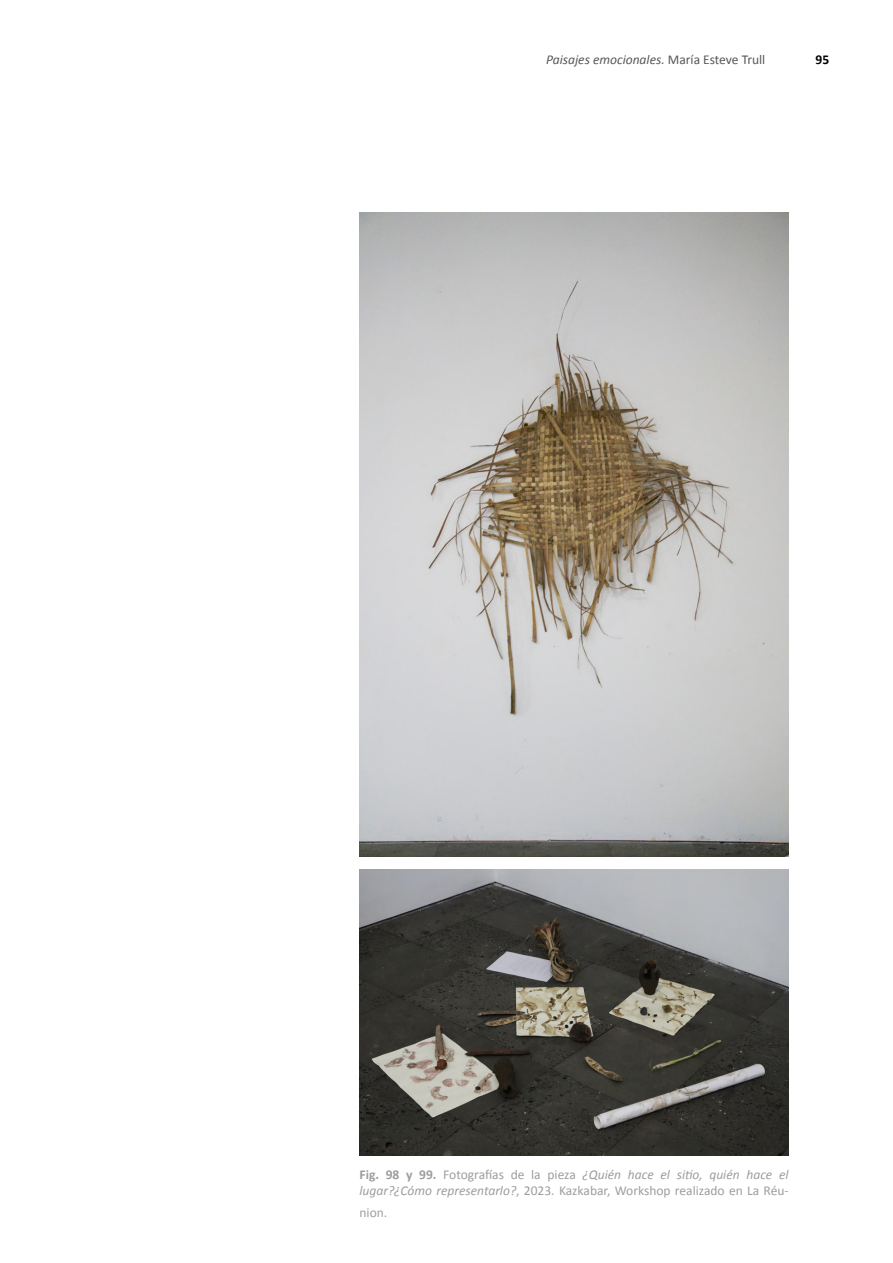
<style>
.page{position:relative;width:893px;height:1263px;background:#fff}
.page>*{position:absolute;margin:0;border:0;box-sizing:border-box;transform-origin:0 0}
.t1{font:13.5px/16.2px "Calibri";color:#9d9d9c}
.t2{font:italic 13.5px "Calibri";color:#575756}
.t3{font:700 13.5px "Calibri";color:#000}
.s1{font-style:normal}
.s2{font-weight:700}
.s3{font-style:italic}
</style>
<div class="page">
<img style="left:359px;top:870px;width:430px;height:286px">
<img style="left:359px;top:213px;width:430px;height:643px">
<p class="t2" style="left:546px;top:50px;width:221px">Paisajes emocionales. <span class="s1">María Esteve Trull</span></p>
<p class="t3" style="left:815px;top:51px;width:15px">95</p>
<p class="t1" style="left:359px;top:1167px;width:431px"><span class="s2">Fig. 98 y 99.</span> Fotografías de la pieza <span class="s3">¿Quién hace el sitio, quién hace el lugar?¿Cómo representarlo?</span>, 2023. Kazkabar, Workshop realizado en La Réu-</p>
<p class="t1" style="left:359px;top:1204px;width:29px">nion.</p>
</div>
